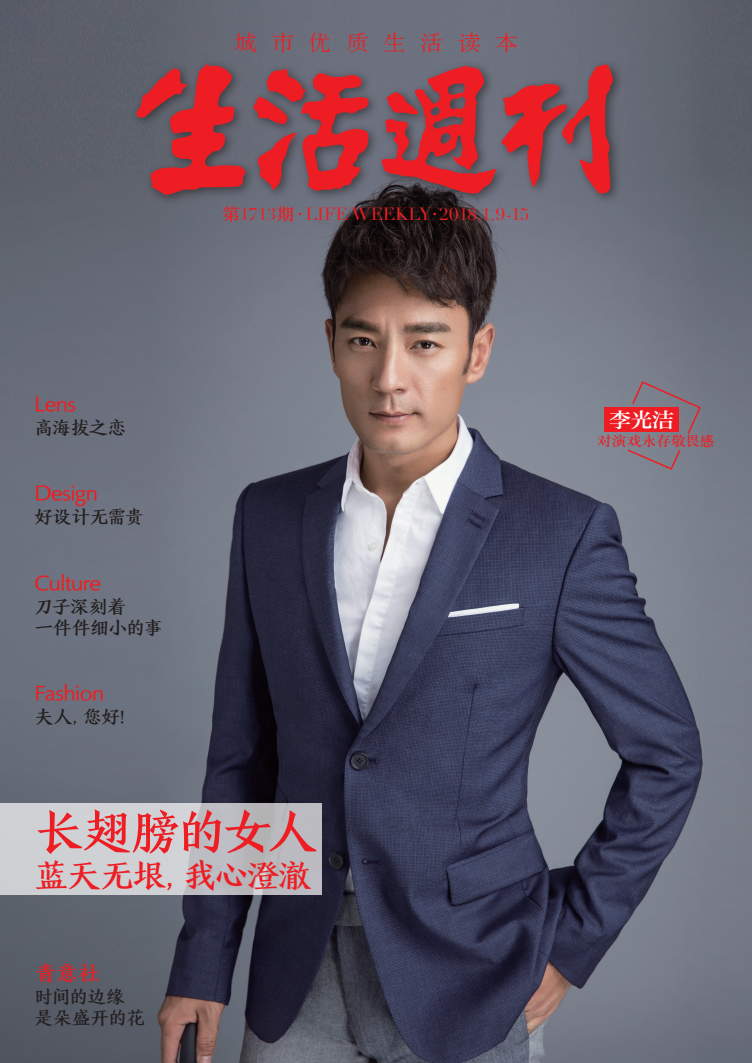
<style>
.page{position:relative;width:752px;height:1063px;background:#fff}
.page>*{position:absolute;margin:0;border:0;box-sizing:border-box;transform-origin:0 0}
._01大标题{font:50px "HY Jin Kai J";letter-spacing:-.08em;color:#ee1d23}
._01大标题-2{font:34px "HY Jin Kai J";letter-spacing:-.055em;color:#ee1d23}
._01大标题-3{font:21.4px "HY Jin Kai J";letter-spacing:-.05em;color:#ee1d23;scale:1.08 1}
.t1{font:21.4px "H Ya 6 gj";letter-spacing:.625em;color:#ee1d23;scale:1.08 1}
._01大标题-4{font:20.5px "FZZYSJW GB1 0";color:#fff;scale:1.08 1}
._01大标题-5{font:19px "HY Jin Kai J";letter-spacing:-.045em;color:#231f20}
.t2{font:16.7px "Didot";letter-spacing:-.02em;color:#ee1d23;scale:1.08 1}
._01大标题-6{font:14.2px "H Ya 3 gj";letter-spacing:-.015em;color:#ee1d23;scale:1.05 1}
.s1{font-family:"ST Zhongsong"}
.s2{font-size:17.3px}
</style>
<div class="page">
<img style="left:0;top:0;width:751px;height:1063px">
<div style="left:130px;top:58px;width:494px;height:149px;background:#231f20;opacity:.6"></div>
<svg style="left:136px;top:64px;width:477px;height:132px;background:#9a4750"></svg>
<svg style="left:630px;top:380px;width:71px;height:56px;background:#807783"></svg>
<svg style="left:625px;top:448px;width:56px;height:23px"></svg>
<div style="left:604px;top:407px;width:74px;height:25px;background:#ee1d23"></div>
<svg style="left:0;top:803px;width:321px;height:92px;background:#c6c7cc"></svg>
<p class="t1" style="left:234px;top:32px;width:265px">城市优质生活读本</p>
<p class="t2" style="left:222px;top:204px;width:286px"><span class="s1">第</span>1713<span class="s1">期·</span><span class="s2">LIFE WEEKLY</span><span class="s1">·</span>2018.1.9-15</p>
<p class="_01大标题-3" style="left:34px;top:390px;width:40px">Lens</p>
<p class="_01大标题-5" style="left:34px;top:416px;width:94px">高海拔之恋</p>
<p class="_01大标题-3" style="left:34px;top:480px;width:61px">Design</p>
<p class="_01大标题-5" style="left:34px;top:505px;width:111px">好设计无需贵</p>
<p class="_01大标题-3" style="left:34px;top:569px;width:63px">Culture</p>
<p class="_01大标题-5" style="left:34px;top:594px;width:93px">刀子深刻着</p>
<p class="_01大标题-5" style="left:34px;top:615px;width:130px">一件件细小的事</p>
<p class="_01大标题-3" style="left:34px;top:679px;width:66px">Fashion</p>
<p class="_01大标题-5" style="left:34px;top:704px;width:105px">夫人，您好！</p>
<p class="_01大标题" style="left:34px;top:800px;width:284px">长翅膀的女人</p>
<p class="_01大标题-2" style="left:34px;top:854px;width:279px">蓝天无垠，我心澄澈</p>
<p class="_01大标题-3" style="left:34px;top:959px;width:63px">青意社</p>
<p class="_01大标题-5" style="left:34px;top:985px;width:92px">时间的边缘</p>
<p class="_01大标题-5" style="left:34px;top:1006px;width:112px">是朵盛开的花</p>
<p class="_01大标题-4" style="left:609px;top:407px;width:61px">李光洁</p>
<p class="_01大标题-6" style="left:596px;top:434px;width:113px">对演戏永存敬畏感</p>
</div>
